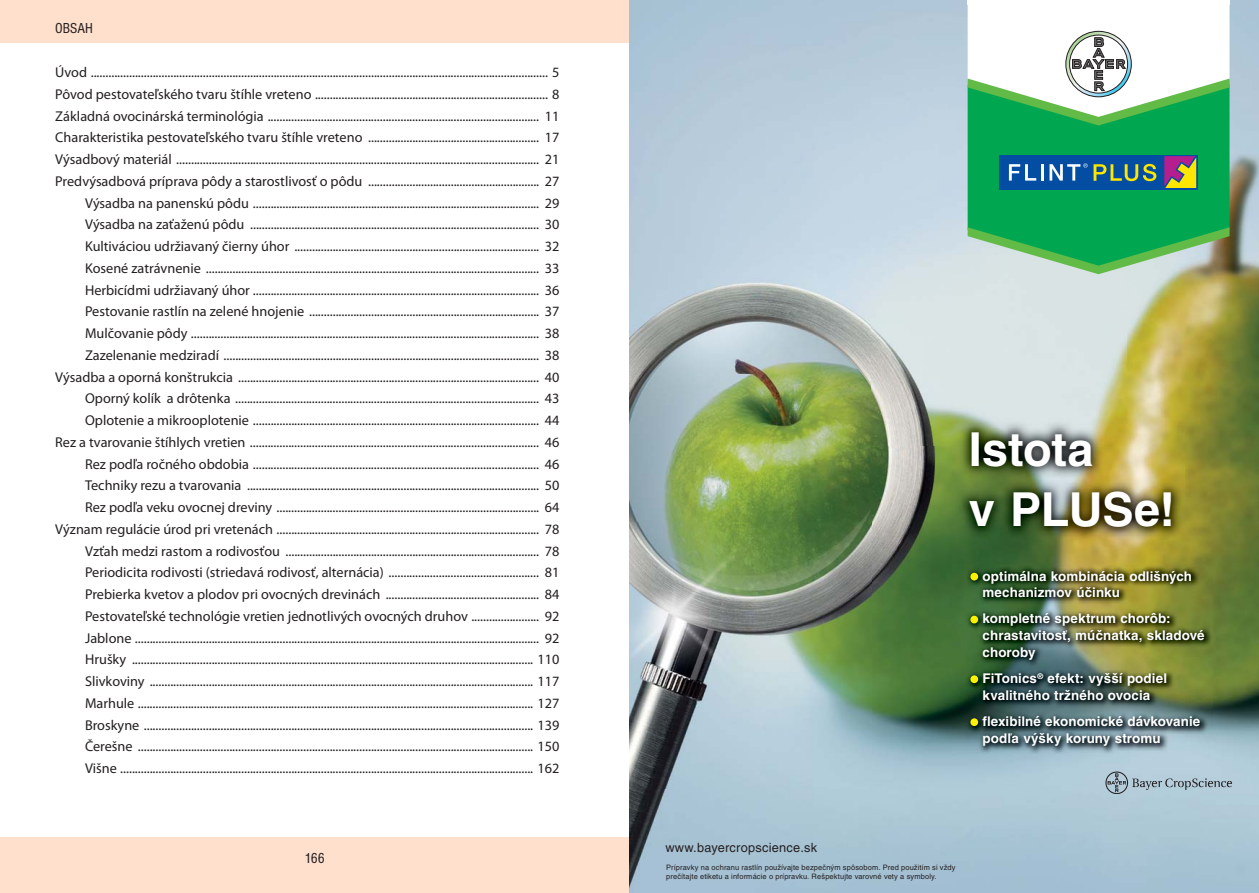
<style>
.page{position:relative;width:1259px;height:893px;background:#fff}
.page>*{position:absolute;margin:0;border:0;box-sizing:border-box;transform-origin:0 0}
.t1{font:700 46.8px/60.6px "Helvetica CE";color:#fff}
.t2{font:condensed 15px "Nimbus San DEE";color:#231f20}
.t3{font:14.25px/21.8px "Myriad Pro";color:#231f20;text-align:right}
.t4{font:700 13.35px/16.8px "Helvetica CE";letter-spacing:.01em;color:#fff}
.t5{font:12.75px "Helvetica CE";letter-spacing:.02em;color:#231f20}
.t6{font:7.5px/9px "Helvetica CE";letter-spacing:.015em;color:#231f20}
</style>
<div class="page">
<div style="left:0;top:0;width:629px;height:43px;background:#fee0cc"></div>
<div style="left:0;top:838px;width:629px;height:55px;background:#fee0cc"></div>
<img style="left:1126px;top:0;width:133px;height:446px">
<img style="left:629px;top:255px;width:242px;height:638px">
<img style="left:871px;top:255px;width:255px;height:191px">
<img style="left:871px;top:446px;width:109px;height:447px">
<img style="left:1162px;top:446px;width:97px;height:153px">
<img style="left:980px;top:540px;width:182px;height:25px">
<img style="left:1199px;top:599px;width:60px;height:294px">
<div style="left:967px;top:0;width:262px;height:5px;background:#fff"></div>
<div style="left:967px;top:125px;width:262px;height:102px;background:#00a650"></div>
<svg style="left:967px;top:227px;width:262px;height:47px;background:#62b97e"></svg>
<svg style="left:967px;top:5px;width:262px;height:120px"></svg>
<div style="left:999px;top:155px;width:198px;height:35px;background:#034ea2"></div>
<svg style="left:1164px;top:156px;width:32px;height:32px"></svg>
<svg style="left:1009px;top:164px;width:27px;height:17px"></svg>
<hr style="left:1040px;top:164px;width:3px;height:17px;background:#fff">
<svg style="left:1049px;top:163px;width:38px;height:18px"></svg>
<svg style="left:1093px;top:164px;width:63px;height:17px"></svg>
<img style="left:957px;top:419px;width:227px;height:121px">
<img style="left:965px;top:565px;width:247px;height:189px">
<div style="left:970px;top:573px;width:8px;height:7px;background:#fff200;border-radius:50%"></div>
<div style="left:970px;top:616px;width:8px;height:7px;background:#fff200;border-radius:50%"></div>
<div style="left:970px;top:675px;width:8px;height:8px;background:#fff200;border-radius:50%"></div>
<div style="left:970px;top:718px;width:8px;height:8px;background:#fff200;border-radius:50%"></div>
<svg style="left:1105px;top:771px;width:127px;height:23px;background:#a2b6c2"></svg>
<p class="t2" style="left:55px;top:22px;width:39px">OBSAH</p>
<p class="t3" style="left:55px;top:63px;width:506px">Úvod ........................................................................................................................................................... 5<br>Pôvod pestovateľského tvaru štíhle vreteno ............................................................................... 8<br>Základná ovocinárská terminológia ............................................................................................ 11<br>Charakteristika pestovateľského tvaru štíhle vreteno .......................................................... 17<br>Výsadbový materiál ........................................................................................................................... 21<br>Predvýsadbová príprava pôdy a starostlivosť o pôdu .......................................................... 27<br>Výsadba na panenskú pôdu ................................................................................................. 29<br>Výsadba na zaťaženú pôdu .................................................................................................. 30<br>Kultiváciou udržiavaný čierny úhor ................................................................................... 32<br>Kosené zatrávnenie ................................................................................................................. 33<br>Herbicídmi udržiavaný úhor ................................................................................................. 36<br>Pestovanie rastlín na zelené hnojenie .............................................................................. 37<br>Mulčovanie pôdy ...................................................................................................................... 38<br>Zazelenanie medziradí ........................................................................................................... 38<br>Výsadba a oporná konštrukcia ...................................................................................................... 40<br>Oporný kolík a drôtenka ....................................................................................................... 43<br>Oplotenie a mikrooplotenie ................................................................................................. 44<br>Rez a tvarovanie štíhlych vretien .................................................................................................. 46<br>Rez podľa ročného obdobia ................................................................................................. 46<br>Techniky rezu a tvarovania ................................................................................................... 50<br>Rez podľa veku ovocnej dreviny ......................................................................................... 64<br>Význam regulácie úrod pri vretenách ......................................................................................... 78<br>Vzťah medzi rastom a rodivosťou ...................................................................................... 78<br>Periodicita rodivosti (striedavá rodivosť, alternácia) ................................................... 81<br>Prebierka kvetov a plodov pri ovocných drevinách .................................................... 84<br>Pestovateľské technológie vretien jednotlivých ovocných druhov ....................... 92<br>Jablone ......................................................................................................................................... 92<br>Hrušky ........................................................................................................................................ 110<br>Slivkoviny .................................................................................................................................. 117<br>Marhule ...................................................................................................................................... 127<br>Broskyne .................................................................................................................................... 139<br>Čerešne ...................................................................................................................................... 150<br>Višne ............................................................................................................................................ 162</p>
<p class="t2" style="left:305px;top:852px;width:22px">166</p>
<h1 class="t1" style="left:969px;top:419px;width:208px">Istota<br>v PLUSe!</h1>
<p class="t4" style="left:982px;top:567px;width:211px">optimálna kombinácia odlišných mechanizmov účinku</p>
<p class="t4" style="left:982px;top:610px;width:223px">kompletné spektrum chorôb: chrastavitosť, múčnatka, skladové choroby</p>
<p class="t4" style="left:982px;top:670px;width:186px">FiTonics<sup>®</sup> efekt: vyšší podiel kvalitného tržného ovocia</p>
<p class="t4" style="left:982px;top:713px;width:219px">flexibilné ekonomické dávkovanie podľa výšky koruny stromu</p>
<p class="t5" style="left:665px;top:840px;width:153px">www.bayercropscience.sk</p>
<p class="t6" style="left:666px;top:863px;width:291px">Prípravky na ochranu rastlín používajte bezpečným spôsobom. Pred použitím si vždy prečítajte etiketu a informácie o prípravku. Rešpektujte varovné vety a symboly.</p>
</div>
